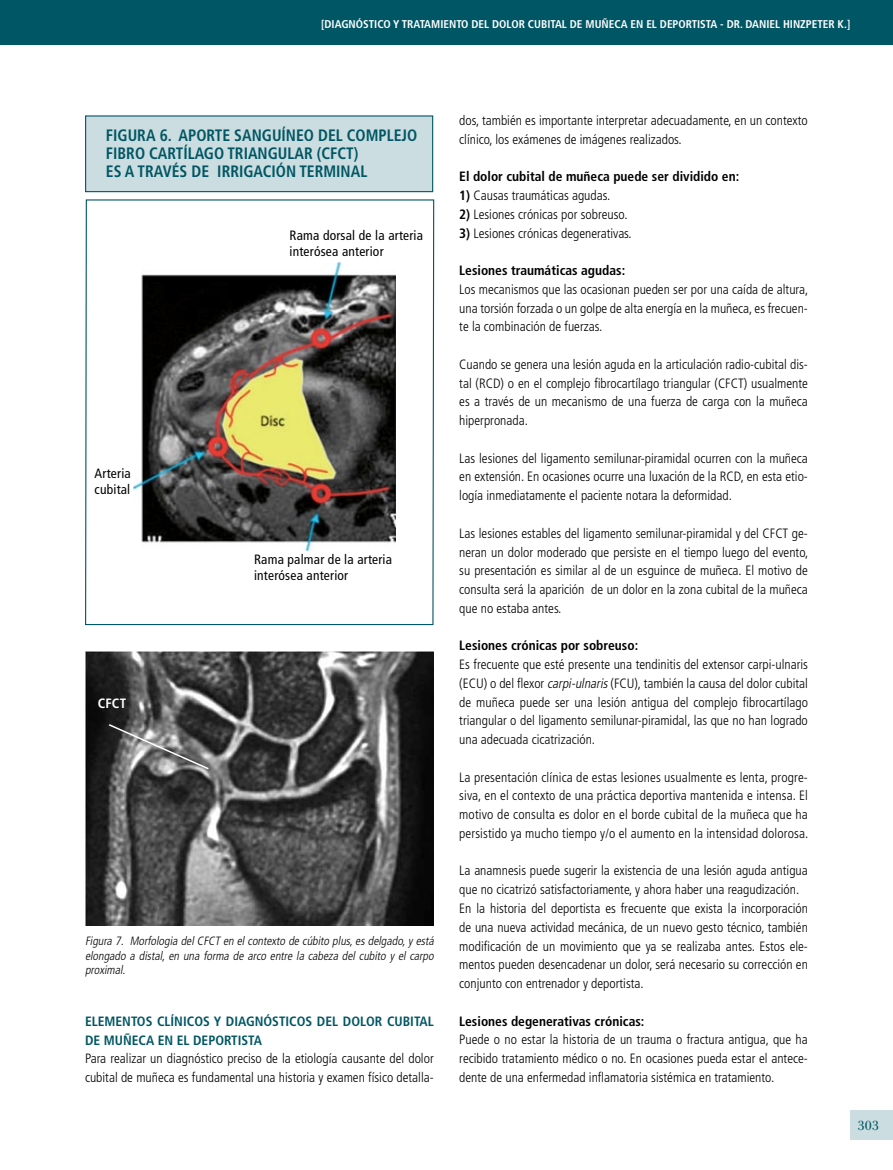
<style>
.page{position:relative;width:893px;height:1170px;background:#fff}
.page>*{position:absolute;margin:0;border:0;box-sizing:border-box;transform-origin:0 0}
.t1{font:19.5px "Filosofia Grand Caps";color:#005664;scale:1.1 1}
.t2{font:700 condensed 16.5px/18px "Frutiger";color:#005664;scale:.95 1}
.t3{font:300 condensed 13.5px/18.8px "Frutiger";color:#000;text-align:justify}
.t4{font:700 condensed 13.5px "Frutiger";color:#000}
.t5{font:condensed 13.5px/16.2px "Frutiger";letter-spacing:.015em;color:#000}
.t6{font:700 condensed 13.5px "Frutiger";color:#005664}
.t7{font:700 condensed 13.5px "Frutiger";color:#fff}
.t8{font:italic 300 condensed 12px/14.4px "Frutiger";color:#000;text-align:justify}
.t9{font:700 condensed 11.25px "Frutiger";color:#fff}
.s1{font-weight:700}
.s2{font-style:italic}
</style>
<div class="page">
<div style="left:850px;top:1110px;width:43px;height:30px;background:#cbdde0"></div>
<div style="left:0;top:0;width:893px;height:44px;background:#005664"></div>
<div style="left:85px;top:115px;width:348px;height:77px;background:#cbdde0;border:1px solid #005664"></div>
<svg style="left:85px;top:199px;width:350px;height:426px"></svg>
<img style="left:85px;top:651px;width:349px;height:274px">
<svg style="left:107px;top:722px;width:103px;height:48px;background:#727272"></svg>
<p class="t9" style="left:321px;top:17px;width:35px">[DIAGNÓSTICO</p>
<p class="t9" style="left:393px;top:17px;width:45px">Y TR ATAMIENTO</p>
<p class="t9" style="left:471px;top:17px;width:7px">DEL</p>
<p class="t9" style="left:492px;top:17px;width:8px">DOLOR</p>
<p class="t9" style="left:528px;top:17px;width:157px">CUBITALDE MUÑECA EN EL DEPORTIST</p>
<p class="t9" style="left:710px;top:17px;width:55px">A - DR. DANIEL</p>
<p class="t9" style="left:783px;top:17px;width:36px">HINZPETER</p>
<p class="t9" style="left:838px;top:17px;width:14px">K.]</p>
<p class="t2" style="left:106px;top:127px;width:105px">FIGURA 6. APORTE</p>
<p class="t2" style="left:234px;top:127px;width:65px">SANGUÍNEO</p>
<p class="t2" style="left:318px;top:127px;width:10px">DEL</p>
<p class="t2" style="left:106px;top:127px;width:327px;text-indent:241px">COM PLEJO<br>FIBRO CARTÍLAGO TRIANGULAR (CFCT)<br>ES A TRAVÉS DE IRRI GACIÓN</p>
<p class="t2" style="left:299px;top:163px;width:10px">TERMIN</p>
<p class="t2" style="left:351px;top:163px;width:16px">AL</p>
<p class="t5" style="left:95px;top:465px;width:38px">Arteria cubital</p>
<p class="t7" style="left:98px;top:694px;width:30px">CFCT</p>
<p class="t5" style="left:289px;top:227px;width:135px">Rama dorsal de la arteria interósea anterior</p>
<p class="t5" style="left:254px;top:551px;width:140px">Rama palmar de la arteria interósea anterior</p>
<p class="t8" style="left:85px;top:933px;width:353px">Figura 7. Morfologia delCFCT en elcontexto de cúbito plus,esdelgado,yestá elongado a distal, en una forma de arco entre la cabeza del cubito y el carpo proximal.</p>
<p class="t6" style="left:85px;top:1013px;width:16px">ELEMENTOS</p>
<p class="t6" style="left:157px;top:1013px;width:26px">CLÍNICOS</p>
<p class="t6" style="left:214px;top:1013px;width:50px">Y DIAGNÓSTICOS</p>
<p class="t6" style="left:317px;top:1013px;width:8px">DEL</p>
<p class="t6" style="left:343px;top:1013px;width:18px">DOLOR</p>
<p class="t6" style="left:387px;top:1013px;width:46px">CUBITAL</p>
<p class="t6" style="left:85px;top:1031px;width:138px">DE MUÑECA EN EL DEPORTIST</p>
<p class="t6" style="left:254px;top:1031px;width:10px">A</p>
<p class="t3" style="left:85px;top:1049px;width:350px">Para realizar un diagnóstico preciso de la etiología causante del dolor cubital de muñeca es fundamental una historia y examen físico detalla-</p>
<p class="t3" style="left:459px;top:111px;width:350px">dos, también es importante interpretar adecuadamente, en un contexto clínico, los exámenes de imágenes realizados.</p>
<p class="t4" style="left:459px;top:168px;width:281px">EL DOLOR CUBITAL DE MUÑECA PUEDE SER DIVIDIDO EN:</p>
<p class="t3" style="left:459px;top:186px;width:152px"><span class="s1">1)</span> Causas traumáticas agudas.</p>
<p class="t3" style="left:459px;top:205px;width:170px"><span class="s1">2)</span> Lesiones crónicas por sobreuso.</p>
<p class="t3" style="left:459px;top:224px;width:174px"><span class="s1">3)</span> Lesiones crónicas degenerativas.</p>
<p class="t4" style="left:459px;top:262px;width:167px">LESIONES TRAUMÁTICAS AGUDAS:</p>
<p class="t3" style="left:459px;top:280px;width:351px">Los mecanismos que las ocasionan pueden ser por una caída de altura, una torsión forzada o un golpe de alta energía en la muñeca, es frecuen&shy;te la combinación de fuerzas.</p>
<p class="t3" style="left:459px;top:355px;width:350px">Cuando se genera una lesión aguda en la articulación radio-cubital dis&shy;tal (RCD) o en el complejo fibrocartílago triangular (CFCT) usualmente es a través de un mecanismo de una fuerza de carga con la muñeca hiperpronada.</p>
<p class="t3" style="left:459px;top:449px;width:350px">Las lesiones del ligamento semilunar-piramidal ocurren con la muñeca en extensión. En ocasiones ocurre una luxación de la RCD, en esta etio&shy;logía inmediatamente el paciente notara la deformidad.</p>
<p class="t3" style="left:459px;top:524px;width:351px">Las lesiones estables del ligamento semilunar-piramidal y del CFCT ge&shy;neran un dolor moderado que persiste en el tiempo luego del evento, su presentación es similar al de un esguince de muñeca. El motivo de consulta será la aparición de un dolor en la zona cubital de la muñeca que no estaba antes.</p>
<p class="t4" style="left:459px;top:637px;width:180px">LESIONES CRÓNICAS POR SOBREUSO:</p>
<p class="t3" style="left:459px;top:655px;width:350px">Es frecuente que esté presente una tendinitis del extensor carpi-ulnaris (ECU) o del flexor <span class="s2">carpi-ulnaris</span>(FCU), también la causa del dolor cubital de muñeca puede ser una lesión antigua del complejo fibrocartílago triangular o del ligamento semilunar-piramidal, las que no han logrado una adecuada cicatrización.</p>
<p class="t3" style="left:459px;top:767px;width:351px">La presentación clínica de estas lesiones usualmente es lenta, progre&shy;siva, en el contexto de una práctica deportiva mantenida e intensa. El motivo de consulta es dolor en el borde cubital de la muñeca que ha persistido ya mucho tiempo y/o el aumento en la intensidad dolorosa.</p>
<p class="t3" style="left:459px;top:861px;width:350px;text-align:left">La anamnesis puede sugerir la existencia de una lesión aguda antigua que no cicatrizó satisfactoriamente, y ahora haber una reagudización.<br>En la historia del deportista es frecuente que exista la incorporación de una nueva actividad mecánica, de un nuevo gesto técnico, también modificación de un movimiento que ya se realizaba antes. Estos ele&shy;mentos pueden desencadenar un dolor, será necesario su corrección en conjunto con entrenador y deportista.</p>
<p class="t4" style="left:459px;top:1012px;width:187px">LESIONES DEGENERATIVAS CRÓNICAS:</p>
<p class="t3" style="left:459px;top:1030px;width:350px">Puede o no estar la historia de un trauma o fractura antigua, que ha recibido tratamiento médico o no. En ocasiones pueda estar el antece&shy;dente de una enfermedad inflamatoria sistémica en tratamiento.</p>
<h1 class="t1" style="left:857px;top:1113px;width:22px">303</h1>
</div>
